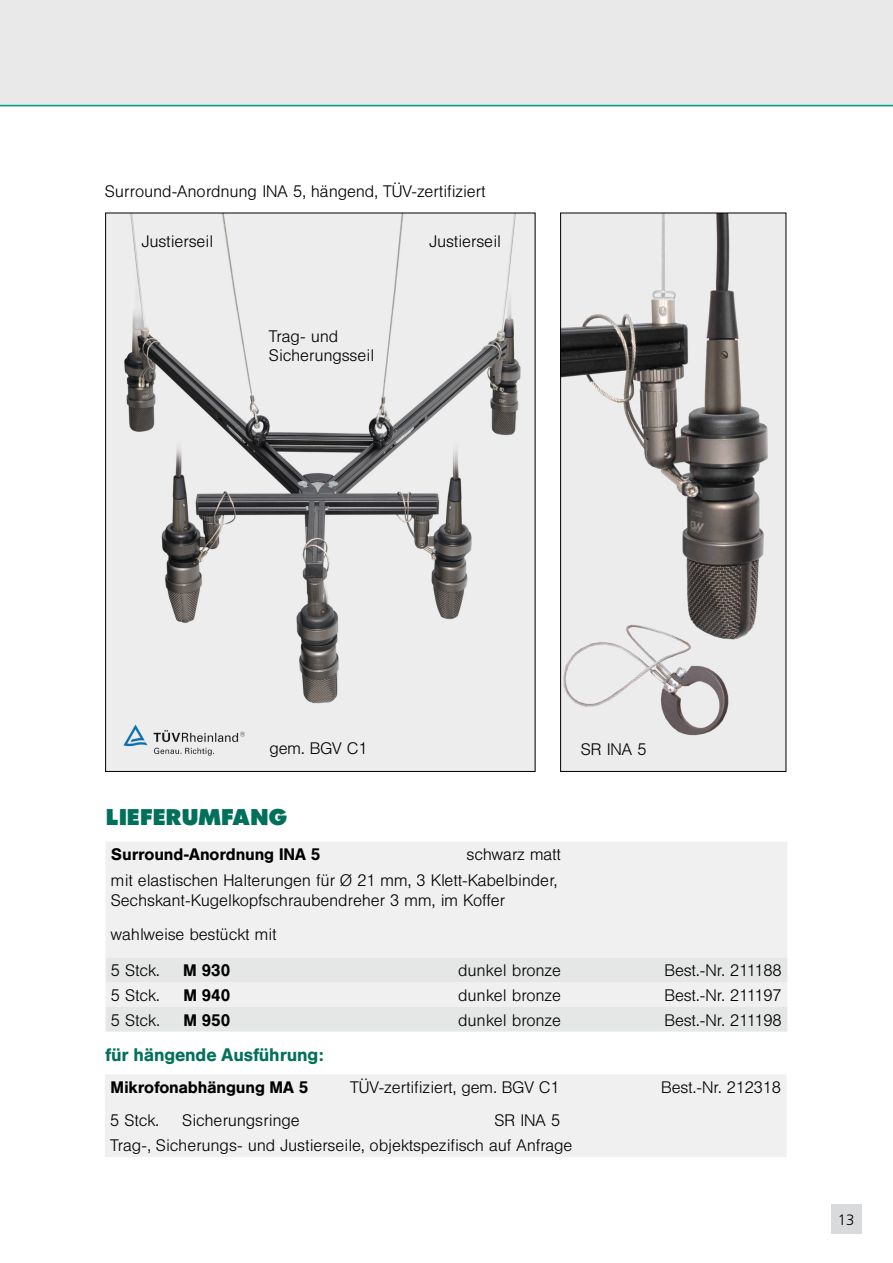
<style>
.page{position:relative;width:893px;height:1263px;background:#fff}
.page>*{position:absolute;margin:0;border:0;box-sizing:border-box;transform-origin:0 0}
.t1{font:22.5px "Fut Xtr Bol";letter-spacing:.03em;color:#00705a}
.t2{font:18px "Hel Med";letter-spacing:.01em;color:#00705a}
.t3{font:16.5px/19.8px "Hel Lig";letter-spacing:.05em;color:#000}
.t4{font:16.5px "Hel Med";letter-spacing:.01em;color:#000}
.t5{font:300 15px "Frutiger";color:#000}
</style>
<div class="page">
<img style="left:107px;top:215px;width:426px;height:555px">
<img style="left:562px;top:215px;width:222px;height:555px">
<div style="left:560px;top:213px;width:226px;height:559px;border:1px solid #000"></div>
<div style="left:831px;top:1204px;width:30px;height:30px;background:#d9dadb"></div>
<div style="left:0;top:0;width:893px;height:106px;background:#e9e9ea"></div>
<hr style="left:0;top:105px;width:893px;height:1px;background:#009e7e">
<div style="left:106px;top:842px;width:681px;height:115px;background:#f0f0f1"></div>
<svg style="left:106px;top:957px;width:681px;height:74px;fill:#e5e6e6"></svg>
<div style="left:105px;top:1075px;width:682px;height:82px;background:#f0f0f1"></div>
<p class="t3" style="left:106px;top:181px;width:381px">Surround-Anordnung INA 5, hängend, TÜV-zertifiziert</p>
<p class="t3" style="left:142px;top:231px;width:72px">Justierseil</p>
<p class="t3" style="left:430px;top:231px;width:72px">Justierseil</p>
<p class="t3" style="left:269px;top:326px;width:106px">Trag- und<br>Sicherungsseil</p>
<p class="t3" style="left:270px;top:738px;width:99px">gem. BGV C1</p>
<h1 class="t1" style="left:107px;top:804px;width:182px">LIEFERUMFANG</h1>
<p class="t3" style="left:581px;top:739px;width:66px">SR INA 5</p>
<p class="t4" style="left:112px;top:845px;width:210px">Surround-Anordnung INA 5</p>
<p class="t3" style="left:112px;top:842px;width:450px;line-height:25.8px;text-align:right">schwarz matt<br>mit elastischen Halterungen für Ø 21 mm, 3 Klett-Kabelbinder,</p>
<p class="t3" style="left:112px;top:883px;width:395px;line-height:34.3px">Sechskant-Kugelkopfschraubendreher 3 mm, im Koffer wahlweise bestückt mit</p>
<p class="t3" style="left:112px;top:961px;width:49px">5 Stck.</p>
<p class="t4" style="left:184px;top:961px;width:48px">M 930</p>
<p class="t3" style="left:459px;top:961px;width:103px">dunkel bronze</p>
<p class="t3" style="left:665px;top:961px;width:118px">Best.-Nr. 211188</p>
<p class="t3" style="left:112px;top:985px;width:49px">5 Stck.</p>
<p class="t4" style="left:184px;top:986px;width:48px">M 940</p>
<p class="t3" style="left:459px;top:985px;width:103px">dunkel bronze</p>
<p class="t3" style="left:665px;top:985px;width:118px">Best.-Nr. 211197</p>
<p class="t3" style="left:112px;top:1010px;width:49px">5 Stck.</p>
<p class="t4" style="left:184px;top:1010px;width:48px">M 950</p>
<p class="t3" style="left:459px;top:1010px;width:103px">dunkel bronze</p>
<p class="t3" style="left:665px;top:1010px;width:118px">Best.-Nr. 211198</p>
<p class="t2" style="left:106px;top:1044px;width:219px">für hängende Ausführung:</p>
<p class="t4" style="left:111px;top:1078px;width:199px">Mikrofonabhängung MA 5</p>
<p class="t3" style="left:351px;top:1077px;width:210px">TÜV-zertifiziert, gem. BGV C1</p>
<p class="t3" style="left:662px;top:1077px;width:120px">Best.-Nr. 212318</p>
<p class="t3" style="left:111px;top:1110px;width:49px">5 Stck.</p>
<p class="t3" style="left:183px;top:1110px;width:118px">Sicherungsringe</p>
<p class="t3" style="left:111px;top:1107px;width:463px;line-height:25px;text-indent:384px">SR INA 5<br>Trag-, Sicherungs- und Justierseile, objektspezifisch auf Anfrage</p>
<p class="t5" style="left:838px;top:1211px;width:18px">13</p>
</div>
